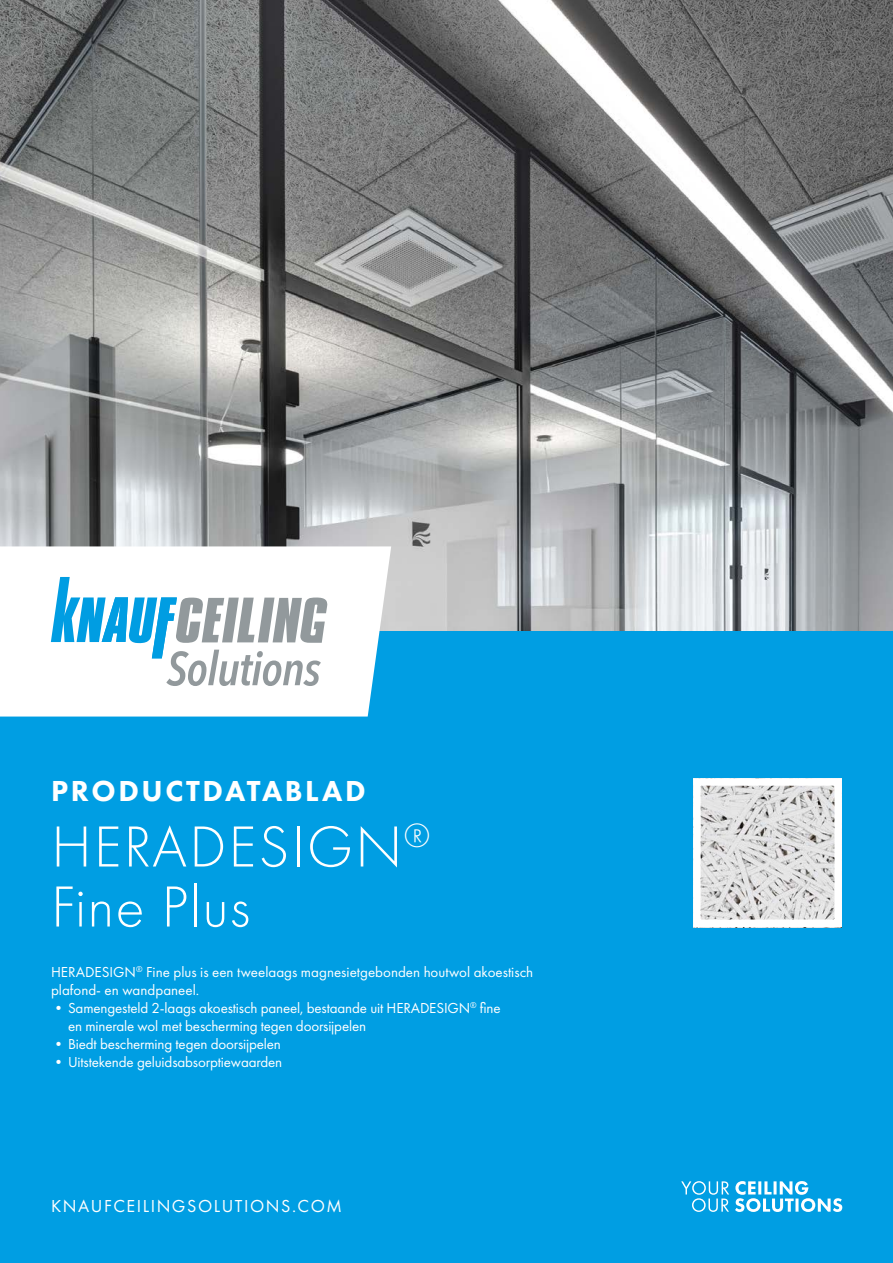
<style>
.page{position:relative;width:893px;height:1263px;background:#fff}
.page>*{position:absolute;margin:0;border:0;box-sizing:border-box;transform-origin:0 0}
.t1{font:300 60px "Futura PT";letter-spacing:.035em;color:#fff}
.t2{font:800 30px "Futura PT";letter-spacing:.085em;color:#fff}
.t3{font:18px "Futura PT";letter-spacing:.085em;color:#fff}
.t4{font:15px/18px "Futura PT";letter-spacing:-.01em;color:#fff}
</style>
<div class="page">
<img style="left:0;top:0;width:893px;height:631px">
<div style="left:0;top:631px;width:893px;height:632px;background:#009ee3"></div>
<svg style="left:681px;top:1181px;width:161px;height:31px"></svg>
<svg style="left:0;top:546px;width:391px;height:170px"></svg>
<svg style="left:51px;top:577px;width:276px;height:109px"></svg>
<img style="left:702px;top:787px;width:131px;height:131px">
<div style="left:693px;top:778px;width:149px;height:149px;border:8px solid #fff"></div>
<p class="t2" style="left:51px;top:772px;width:316px">PRODUCTDATABLAD</p>
<p class="t1" style="left:51px;top:812px;width:380px">HERADESIGN<sup>®</sup></p>
<p class="t1" style="left:51px;top:872px;width:201px">Fine Plus</p>
<p class="t4" style="left:51px;top:963px;width:484px">HERADESIGN<sup>®</sup> Fine plus is een tweelaags magnesietgebonden houtwol akoestisch plafond- en wandpaneel.</p>
<p class="t4" style="left:68px;top:999px;width:434px;text-indent:-17px">•Samengesteld 2-laags akoestisch paneel, bestaande uit HERADESIGN<sup>®</sup> fine en minerale wol met bescherming tegen doorsijpelen</p>
<p class="t4" style="left:51px;top:1035px;width:231px">•Biedt bescherming tegen doorsijpelen</p>
<p class="t4" style="left:51px;top:1053px;width:233px">•Uitstekende geluidsabsorptiewaarden</p>
<p class="t3" style="left:51px;top:1195px;width:292px">KNAUFCEILINGSOLUTIONS.COM</p>
</div>
